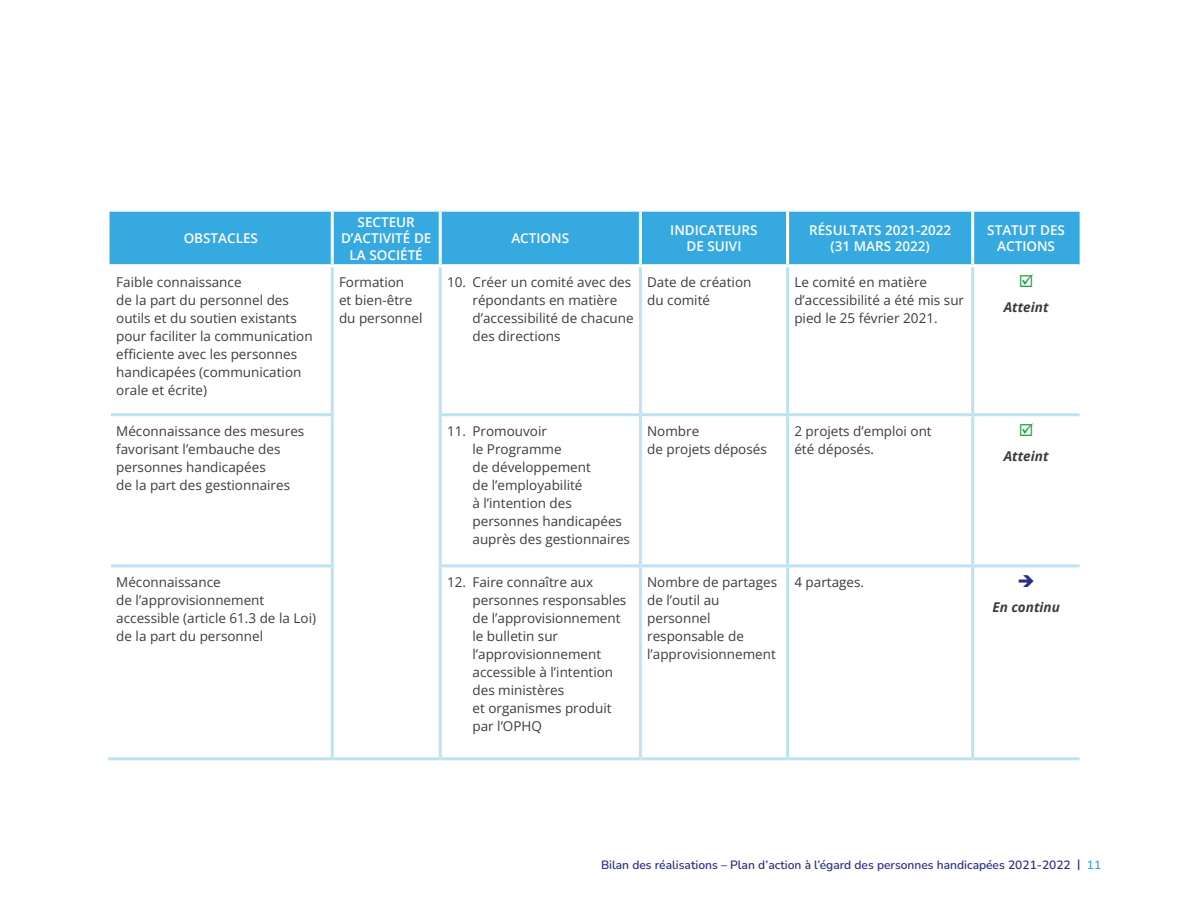
<style>
.page{position:relative;width:1188px;height:918px;background:#fff}
.page>*{position:absolute;margin:0;border:0;box-sizing:border-box;transform-origin:0 0}
.TD{font:13.5px/18px "Open Sans";color:#3c3c3b}
.liste_numero_tableau{font:13.5px/18px "Open Sans";color:#3c3c3b}
.TH{font:600 13.5px/16.5px "Open Sans";color:#fff;text-align:center}
.TD-2{font:italic 700 13.5px "Open Sans";color:#3c3c3b}
.t1{font:600 12px "Nunito";color:#2d2e83}
.s1{color:#36a9e1}
</style>
<div class="page">
<div style="left:110px;top:212px;width:970px;height:52px;background:#36a9e1"></div>
<svg style="left:111px;top:267px;width:220px;height:490px"></svg>
<svg style="left:438px;top:267px;width:642px;height:490px"></svg>
<hr style="left:331px;top:267px;width:3px;height:146px;background:#bde3f2">
<hr style="left:439px;top:267px;width:3px;height:146px;background:#bde3f2">
<hr style="left:331px;top:416px;width:3px;height:148px;background:#bde3f2">
<hr style="left:439px;top:416px;width:3px;height:148px;background:#bde3f2">
<hr style="left:331px;top:567px;width:3px;height:190px;background:#bde3f2">
<hr style="left:439px;top:567px;width:3px;height:190px;background:#bde3f2">
<hr style="left:332px;top:757px;width:108px;height:3px;background:#bde3f2">
<hr style="left:331px;top:212px;width:3px;height:52px;background:#fff">
<hr style="left:439px;top:212px;width:3px;height:52px;background:#fff">
<hr style="left:639px;top:212px;width:3px;height:52px;background:#fff">
<hr style="left:786px;top:212px;width:3px;height:52px;background:#fff">
<hr style="left:639px;top:267px;width:3px;height:146px;background:#bde3f2">
<hr style="left:786px;top:267px;width:3px;height:146px;background:#bde3f2">
<hr style="left:971px;top:267px;width:3px;height:146px;background:#bde3f2">
<hr style="left:639px;top:416px;width:3px;height:148px;background:#bde3f2">
<hr style="left:786px;top:416px;width:3px;height:148px;background:#bde3f2">
<hr style="left:971px;top:416px;width:3px;height:148px;background:#bde3f2">
<hr style="left:639px;top:567px;width:3px;height:190px;background:#bde3f2">
<hr style="left:786px;top:567px;width:3px;height:190px;background:#bde3f2">
<hr style="left:971px;top:567px;width:3px;height:190px;background:#bde3f2">
<hr style="left:971px;top:212px;width:3px;height:52px;background:#fff">
<hr style="left:439px;top:413px;width:201px;height:3px;background:#bde3f2">
<hr style="left:640px;top:413px;width:148px;height:3px;background:#bde3f2">
<hr style="left:788px;top:413px;width:185px;height:3px;background:#bde3f2">
<hr style="left:973px;top:413px;width:107px;height:3px;background:#bde3f2">
<hr style="left:439px;top:564px;width:201px;height:3px;background:#bde3f2">
<hr style="left:640px;top:564px;width:148px;height:3px;background:#bde3f2">
<hr style="left:788px;top:564px;width:185px;height:3px;background:#bde3f2">
<hr style="left:973px;top:564px;width:107px;height:3px;background:#bde3f2">
<hr style="left:440px;top:757px;width:200px;height:3px;background:#bde3f2">
<hr style="left:640px;top:757px;width:148px;height:3px;background:#bde3f2">
<hr style="left:788px;top:757px;width:185px;height:3px;background:#bde3f2">
<hr style="left:973px;top:757px;width:107px;height:3px;background:#bde3f2">
<hr style="left:111px;top:413px;width:223px;height:3px;background:#bde3f2">
<hr style="left:111px;top:564px;width:223px;height:3px;background:#bde3f2">
<hr style="left:108px;top:757px;width:224px;height:3px;background:#bde3f2">
<svg style="left:1020px;top:274px;width:13px;height:13px"></svg>
<svg style="left:1020px;top:423px;width:13px;height:13px"></svg>
<svg style="left:1019px;top:575px;width:15px;height:12px"></svg>
<p class="TH" style="left:184px;top:230px;width:76px">OBSTACLES</p>
<p class="TH" style="left:341px;top:213px;width:92px">SECTEUR<br>D’ACTIVITÉ DE<br>LA SOCIÉTÉ</p>
<p class="TH" style="left:511px;top:230px;width:59px">ACTIONS</p>
<p class="TH" style="left:670px;top:221px;width:89px">INDICATEURS<br>DE SUIVI</p>
<p class="TH" style="left:809px;top:221px;width:144px">RÉSULTATS 2021-2022 (31 MARS 2022)</p>
<p class="TH" style="left:987px;top:221px;width:79px">STATUT DES<br>ACTIONS</p>
<p class="TD" style="left:116px;top:273px;width:198px">Faible connaissance<br>de la part du personnel des outils et du soutien existants pour faciliter la communication efficiente avec les personnes handicapées (communication orale et écrite)</p>
<p class="TD" style="left:339px;top:273px;width:85px">Formation<br>et bien-être du personnel</p>
<p class="liste_numero_tableau" style="left:472px;top:273px;width:163px;text-indent:-26px">10. Créer un comité avec des répondants en matière d’accessibilité de chacune des directions</p>
<p class="TD" style="left:647px;top:273px;width:106px">Date de création du comité</p>
<p class="TD" style="left:794px;top:273px;width:171px">Le comité en matière d’accessibilité a été mis sur pied le 25 février 2021.</p>
<p class="TD" style="left:116px;top:422px;width:190px">Méconnaissance des mesures favorisant l’embauche des personnes handicapées<br>de la part des gestionnaires</p>
<p class="liste_numero_tableau" style="left:472px;top:422px;width:159px;text-indent:-26px">11. Promouvoir<br>le Programme<br>de développement<br>de l’employabilité<br>à l’intention des personnes handicapées auprès des gestionnaires</p>
<p class="TD" style="left:647px;top:422px;width:121px">Nombre<br>de projets déposés</p>
<p class="TD" style="left:794px;top:422px;width:139px">2 projets d’emploi ont été déposés.</p>
<p class="TD" style="left:116px;top:573px;width:201px">Méconnaissance<br>de l’approvisionnement accessible (article 61.3 de la Loi) de la part du personnel</p>
<p class="liste_numero_tableau" style="left:472px;top:573px;width:155px;text-indent:-26px">12. Faire connaître aux personnes responsables de l’approvisionnement le bulletin sur l’approvisionnement accessible à l’intention des ministères<br>et organismes produit par l’OPHQ</p>
<p class="TD" style="left:647px;top:573px;width:131px">Nombre de partages de l’outil au personnel responsable de l’approvisionnement</p>
<p class="TD" style="left:794px;top:573px;width:71px">4 partages.</p>
<p class="TD-2" style="left:1004px;top:297px;width:46px">Atteint</p>
<p class="TD-2" style="left:1004px;top:446px;width:46px">Atteint</p>
<p class="TD-2" style="left:992px;top:598px;width:69px">En continu</p>
<p class="t1" style="left:601px;top:857px;width:502px">Bilan des réalisations – Plan d’action à l’égard des personnes handicapées 2021-2022 | <span class="s1">11</span></p>
</div>
